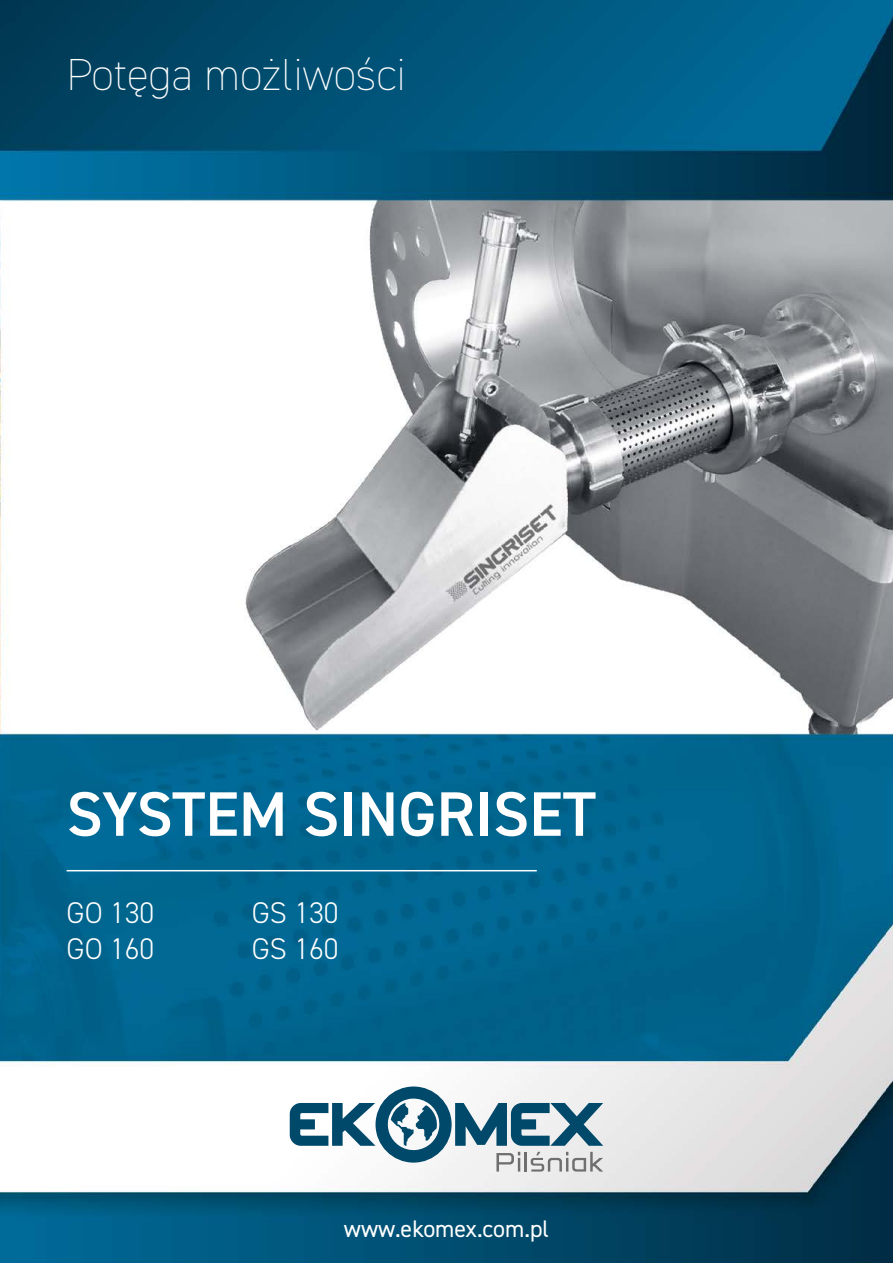
<style>
.page{position:relative;width:893px;height:1263px;background:#fff}
.page>*{position:absolute;margin:0;border:0;box-sizing:border-box;transform-origin:0 0}
.t1{font:600 63px "DIN2014";color:#fff}
.t2{font:200 45px "DIN2014";color:#fff}
.t3{font:300 30px/36px "DIN2014";color:#fff}
.t4{font:24px "DIN2014";color:#fff}
</style>
<div class="page">
<img style="left:0;top:0;width:893px;height:1263px">
<svg style="left:290px;top:1086px;width:313px;height:85px"></svg>
<hr style="left:67px;top:870px;width:470px;height:1px;background:#fff">
<h2 class="t2" style="left:67px;top:47px;width:341px">Potęga możliwości</h2>
<h1 class="t1" style="left:67px;top:772px;width:531px">SYSTEM SINGRISET</h1>
<p class="t3" style="left:67px;top:894px;width:89px">GO 130<br>GO 160</p>
<p class="t3" style="left:252px;top:894px;width:88px">GS 130<br>GS 160</p>
<p class="t4" style="left:344px;top:1214px;width:207px">www.ekomex.com.pl</p>
</div>
